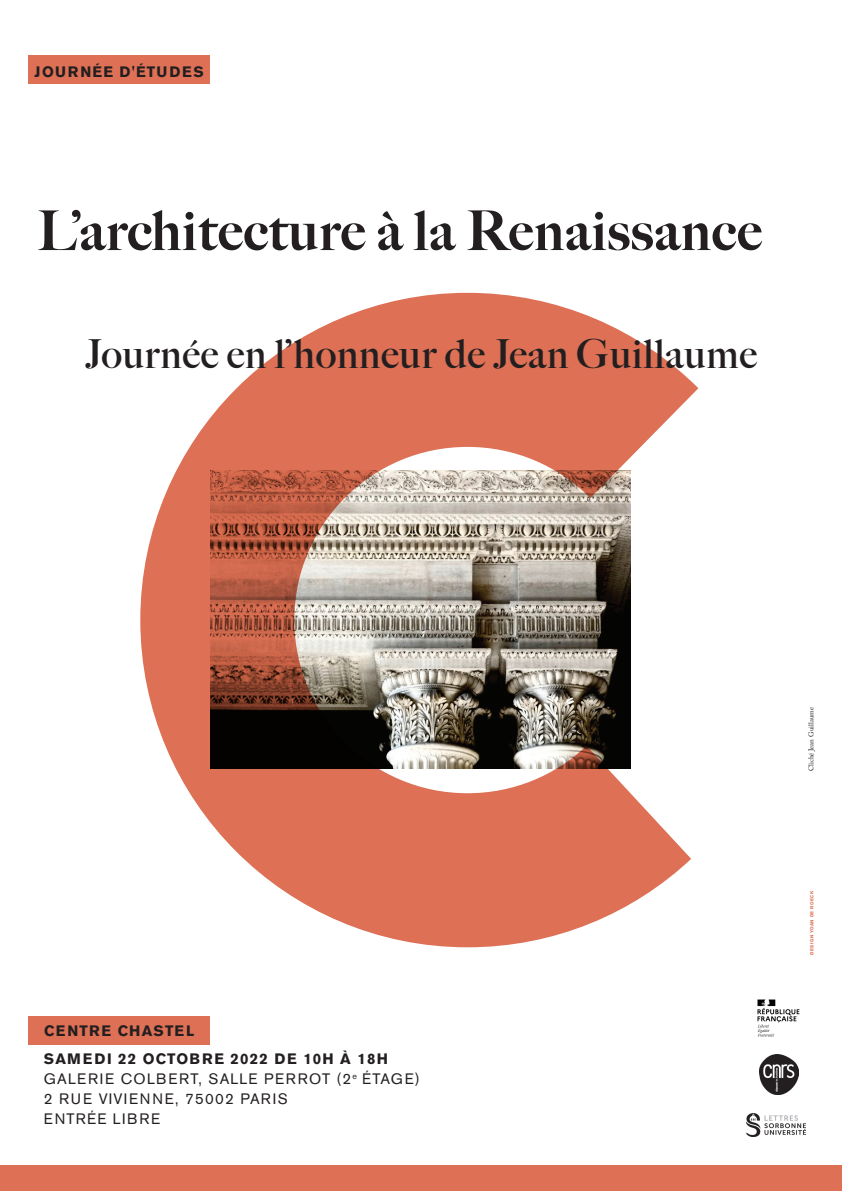
<style>
.page{position:relative;width:842px;height:1191px;background:#fff}
.page>*{position:absolute;margin:0;border:0;box-sizing:border-box;transform-origin:0 0}
.t1{font:900 55px "Big Caslon FB";letter-spacing:.02em;color:#231f20}
.t2{font:700 40px "Big Caslon FB";letter-spacing:.02em;color:#231f20}
.t3{font:15px/20px "Berthold Akzidenz Grotesk BE";letter-spacing:.09em;color:#231f20}
.t4{font:700 15px "Berthold Akzidenz Grotesk BE";letter-spacing:.1em;color:#231f20}
.t5{font:700 15px "Berthold Akzidenz Grotesk BE";letter-spacing:.08em;color:#231f20}
.t6{font:7px "Adobe Caslon Pro";letter-spacing:-.005em;color:#231f20}
.t7{font:700 4.5px "Berthold Akzidenz Grotesk BE";letter-spacing:.1em;color:#dd7055}
.s1{font-weight:700}
</style>
<div class="page">
<svg style="left:140px;top:292px;width:559px;height:656px"></svg>
<div style="left:0;top:1165px;width:842px;height:26px;background:#dd7055"></div>
<div style="left:28px;top:55px;width:182px;height:29px;background:#dd7055"></div>
<div style="left:28px;top:1016px;width:182px;height:28px;background:#dd7055"></div>
<img style="left:759px;top:1054px;width:40px;height:40px">
<img style="left:747px;top:1113px;width:58px;height:23px">
<img style="left:757px;top:999px;width:43px;height:38px">
<img style="left:210px;top:471px;width:420px;height:297px">
<p class="t4" style="left:35px;top:63px;width:171px">JOURNÉE D'ÉTUDES</p>
<h1 class="t1" style="left:37px;top:198px;width:726px">L’architecture à la Renaissance</h1>
<h2 class="t2" style="left:86px;top:330px;width:673px">Journée en l’honneur de Jean Guillaume</h2>
<p class="t5" style="left:44px;top:1021px;width:151px">CENTRE CHASTEL</p>
<p class="t3" style="left:44px;top:1048px;width:377px"><span class="s1">SAMEDI 22 OCTOBRE 2022 DE 10H À 18H<br></span>GALERIE COLBERT, SALLE PERROT (2<sup>E</sup> ÉTAG E)<br>2 RUE VIVIENNE, 75002 PARIS<br>ENTRÉE LIBRE</p>
<p class="t6" style="left:807px;top:771px;width:66px;rotate:-90deg">Cliché Jean Guillaume</p>
<p class="t7" style="left:809px;top:955px;width:66px;rotate:-90deg">DESIGN YOAN DE ROECK</p>
</div>
